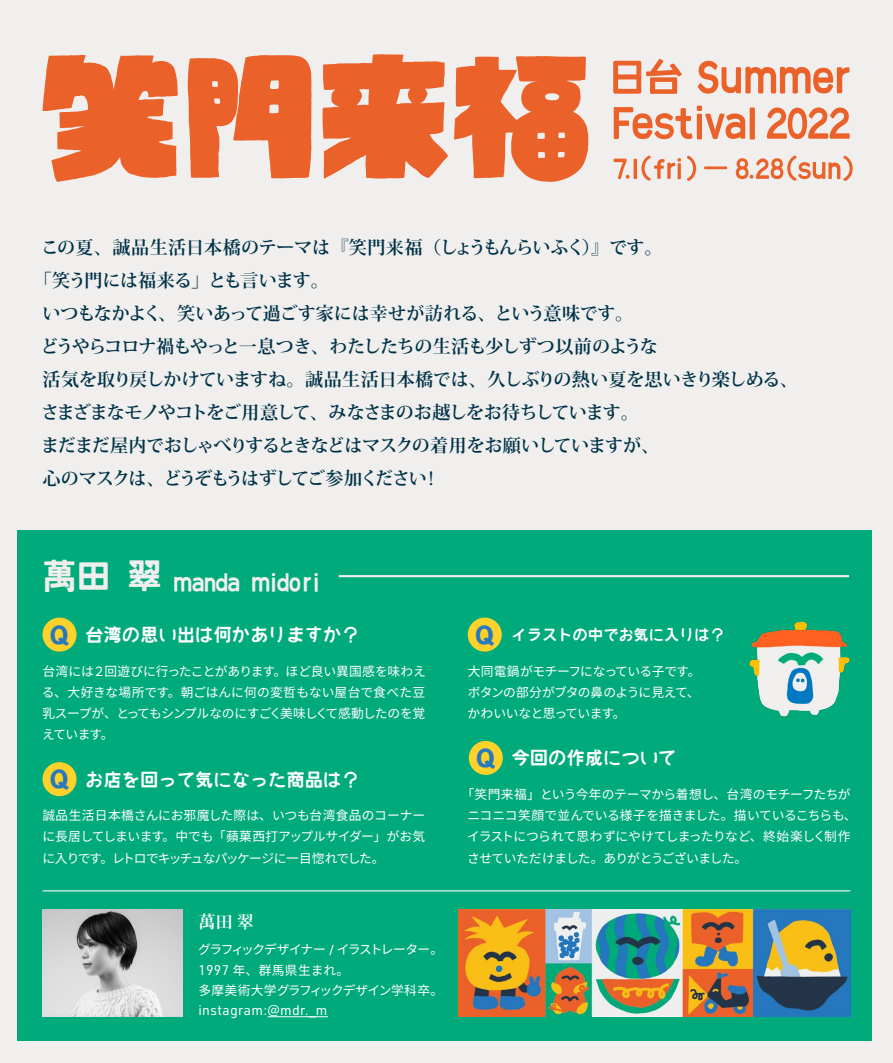
<style>
.page{position:relative;width:893px;height:1063px;background:#f0efee}
.page>*{position:absolute;margin:0;border:0;box-sizing:border-box;transform-origin:0 0}
.t1{font:23.85px "JNR Font";color:#f0efee}
.t2{font:700 18px "Koz Min Pr 6 N";letter-spacing:-.055em;color:#003247}
.t3{font:700 18px "Koz Min Pr 6 N";letter-spacing:-.025em;color:#003247}
.t4{font:700 18px "Koz Min Pr 6 N";letter-spacing:-.005em;color:#003247}
.t5{font:700 18px "Koz Min Pr 6 N";letter-spacing:-.09em;color:#003247}
.t6{font:17.85px "JNR Font";letter-spacing:.025em;color:#fff}
.t7{font:700 16.95px "Koz Min Pr 6 N";color:#fff}
.t8{font:14.85px "JNR Font";letter-spacing:.025em;color:#fff}
.t9{font:13.8px "URWDIN";letter-spacing:.025em;color:#fff}
.t10{font:12.75px/21.3px "Source Han Sans JP";letter-spacing:-.04em;color:#fff;text-align:justify}
.s1{font-weight:500}
.s2{font-size:34.05px}
.s3{font-size:25.5px;color:#2778be}
.s4{font-family:"URWDIN";font-size:13.8px}
</style>
<div class="page">
<div style="left:17px;top:530px;width:855px;height:511px;background:#00aa7b"></div>
<hr style="left:268px;top:1016px;width:60px;height:1px;background:#fff">
<div style="left:43px;top:618px;width:34px;height:34px;background:#fdd22b;border-radius:50%"></div>
<div style="left:469px;top:741px;width:34px;height:34px;background:#fdd22b;border-radius:50%"></div>
<hr style="left:339px;top:575px;width:510px;height:2px;background:#f0efee">
<hr style="left:43px;top:890px;width:807px;height:1px;background:#fff">
<img style="left:43px;top:910px;width:140px;height:106px">
<div style="left:468px;top:618px;width:34px;height:34px;background:#fdd22b;border-radius:50%"></div>
<div style="left:43px;top:762px;width:34px;height:34px;background:#fdd22b;border-radius:50%"></div>
<svg style="left:43px;top:55px;width:135px;height:127px"></svg>
<svg style="left:322px;top:54px;width:126px;height:125px"></svg>
<svg style="left:454px;top:56px;width:134px;height:126px"></svg>
<svg style="left:188px;top:55px;width:124px;height:123px"></svg>
<svg style="left:613px;top:59px;width:69px;height:35px"></svg>
<svg style="left:698px;top:61px;width:151px;height:33px"></svg>
<svg style="left:614px;top:106px;width:131px;height:34px"></svg>
<div style="left:750px;top:107px;width:5px;height:33px;background:#eb612a"></div>
<svg style="left:767px;top:107px;width:83px;height:32px"></svg>
<svg style="left:614px;top:159px;width:16px;height:20px"></svg>
<hr style="left:634px;top:159px;width:3px;height:20px;background:#eb612a">
<svg style="left:641px;top:155px;width:40px;height:26px"></svg>
<hr style="left:678px;top:163px;width:3px;height:16px;background:#eb612a">
<svg style="left:687px;top:156px;width:9px;height:25px"></svg>
<svg style="left:736px;top:155px;width:117px;height:26px"></svg>
<hr style="left:704px;top:166px;width:23px;height:3px;background:#eb612a">
<img style="left:458px;top:910px;width:392px;height:106px">
<img style="left:749px;top:621px;width:101px;height:96px">
<h2 class="t4" style="left:41px;top:237px;width:623px">この夏<span class="s1">、</span>誠品生活日本橋のテーマは<span class="s1">『</span>笑門来福<span class="s1">（</span>しょうもんらいふく<span class="s1">）』</span>です<span class="s1">。</span></h2>
<h2 class="t2" style="left:34px;top:270px;width:296px"><span class="s1">「</span>笑う門には福来る<span class="s1">」</span>とも言います<span class="s1">。</span></h2>
<h2 class="t3" style="left:42px;top:303px;width:593px">いつもなかよく<span class="s1">、</span>笑いあって過ごす家には幸せが訪れる<span class="s1">、</span>という意味です<span class="s1">。</span></h2>
<h2 class="t2" style="left:41px;top:336px;width:619px">どうやらコロナ禍もやっと一息つき<span class="s1">、</span>わたしたちの生活も少しずつ以前のような</h2>
<h2 class="t3" style="left:43px;top:369px;width:757px">活気を取り戻しかけていますね<span class="s1">。</span>誠品生活日本橋では<span class="s1">、</span>久しぶりの熱い夏を思いきり楽しめる<span class="s1">、</span></h2>
<h2 class="t2" style="left:41px;top:402px;width:599px">さまざまなモノやコトをご用意して<span class="s1">、</span>みなさまのお越しをお待ちしています<span class="s1">。</span></h2>
<h2 class="t2" style="left:41px;top:435px;width:619px">まだまだ屋内でおしゃべりするときなどはマスクの着用をお願いしていますが<span class="s1">、</span></h2>
<h2 class="t5" style="left:43px;top:468px;width:399px">心のマスクは<span class="s1">、</span>どうぞもうはずしてご参加ください<span class="s1">！</span></h2>
<h1 class="t1" style="left:43px;top:570px;width:279px"><span class="s2">萬田 翠</span> manda midori</h1>
<h3 class="t6" style="left:50px;top:625px;width:311px"><span class="s3">Q</span> 台湾の思い出は何かありますか？</h3>
<p class="t10" style="left:42px;top:661px;width:386px">台湾には２回遊びに行ったことがあります。ほど良い異国感を味わえる、大好きな場所です。朝ごはんに何の変哲もない屋台で食べた豆乳スープが、とってもシンプルなのにすごく美味しくて感動したのを覚えています。</p>
<h3 class="t6" style="left:50px;top:770px;width:311px"><span class="s3">Q</span> お店を回って気になった商品は？</h3>
<p class="t10" style="left:42px;top:805px;width:384px">誠品生活日本橋さんにお邪魔した際は、いつも台湾食品のコーナーに長居してしまいます。中でも「蘋菓西打アップルサイダー」がお気に入りです。レトロでキッチュなパッケージに一目惚れでした。</p>
<h3 class="t7" style="left:198px;top:913px;width:57px">萬田翠</h3>
<p class="t10" style="left:198px;top:940px;width:247px;line-height:20.2px;text-align:left">グラフィックデザイナー <span class="s4">/</span> イラストレーター。<br><span class="s4">1997</span> 年、群馬県生まれ。<br>多摩美術大学グラフィックデザイン学科卒。</p>
<p class="t9" style="left:198px;top:1001px;width:131px">instagram:@mdr._m</p>
<p class="t8" style="left:475px;top:627px;width:251px"><span class="s3">Q</span> イラストの中でお気に入りは？</p>
<p class="t10" style="left:468px;top:661px;width:234px">大同電鍋がモチーフになっている子です。ボタンの部分がブタの鼻のように見えて、かわいいなと思っています。</p>
<h3 class="t6" style="left:476px;top:748px;width:201px"><span class="s3">Q</span> 今回の作成について</h3>
<p class="t10" style="left:467px;top:784px;width:391px;text-align:left;text-indent:-6px">「笑門来福」という今年のテーマから着想し、台湾のモチーフたちがニコニコ笑顔で並んでいる様子を描きました。描いているこちらも、イラストにつられて思わずにやけてしまったりなど、終始楽しく制作させていただけました。ありがとうございました。</p>
</div>
